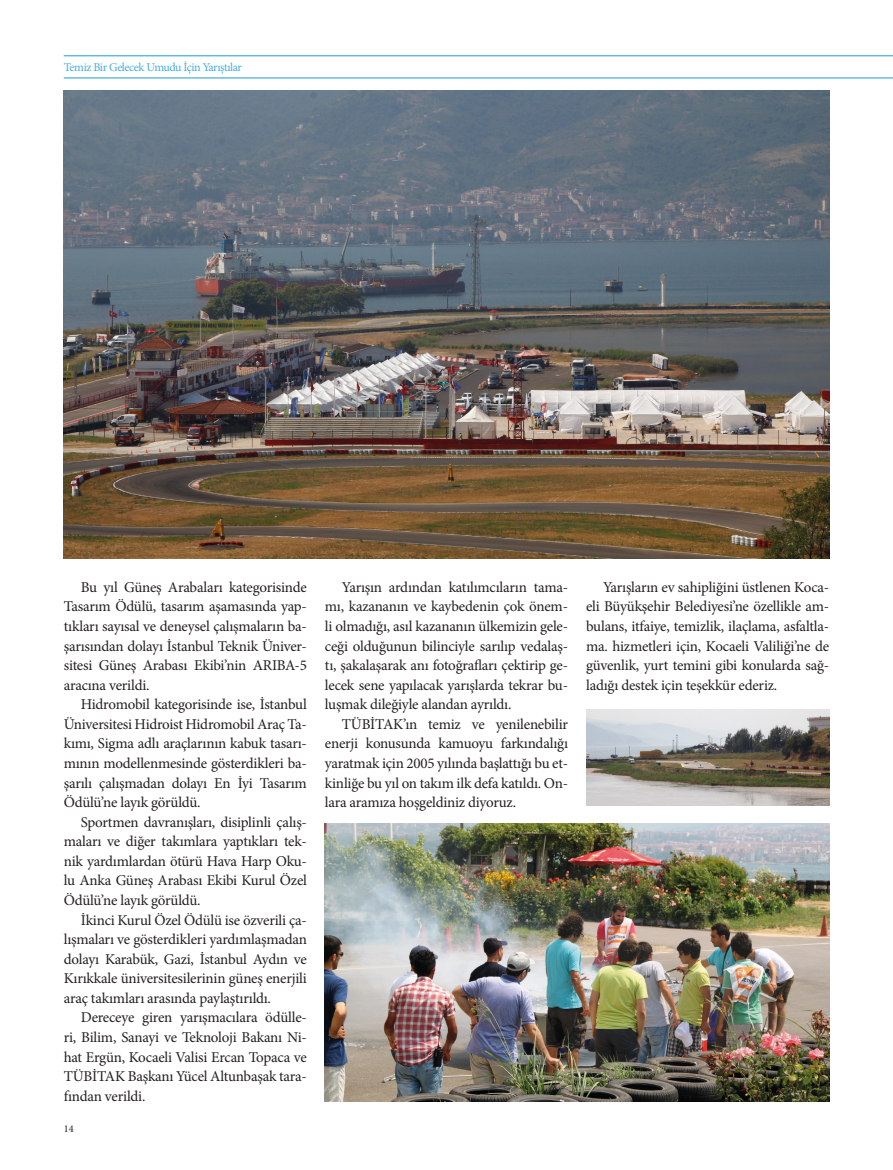
<style>
.page{position:relative;width:893px;height:1170px;background:#fff}
.page>*{position:absolute;margin:0;border:0;box-sizing:border-box;transform-origin:0 0}
.t1{font:15px/19.5px "Minion Pro";letter-spacing:-.015em;color:#231f20;text-align:justify}
.t2{font:12px "Minion Pro";letter-spacing:-.035em;color:#48ace0}
.t3{font:10.35px "Minion Pro";color:#231f20}
</style>
<div class="page">
<img style="left:64px;top:91px;width:765px;height:467px">
<img style="left:586px;top:709px;width:243px;height:96px">
<img style="left:325px;top:823px;width:504px;height:278px">
<hr style="left:64px;top:78px;width:829px;height:1px;background:#1d99d6">
<hr style="left:64px;top:56px;width:829px;height:1px;background:#1d99d6">
<p class="t2" style="left:64px;top:59px;width:180px">Temiz Bir Gelecek Umudu İçin Yarıştılar</p>
<p class="t1" style="left:64px;top:577px;width:245px;text-indent:17px">Bu yıl Güneş Arabaları kategorisinde Tasarım Ödülü, tasarım aşamasında yap&shy;tıkları sayısal ve deneysel çalışmaların ba&shy;şarısından dolayı İstanbul Teknik Üniver&shy;sitesi Güneş Arabası Ekibi’nin ARIBA-5 aracına verildi.</p>
<p class="t1" style="left:64px;top:694px;width:245px;text-indent:17px">Hidromobil kategorisinde ise, İstanbul Üniversitesi Hidroist Hidromobil Araç Ta&shy;kımı, Sigma adlı araçlarının kabuk tasarı&shy;mının modellenmesinde gösterdikleri ba&shy;şarılı çalışmadan dolayı En İyi Tasarım Ödülü’ne layık görüldü.</p>
<p class="t1" style="left:64px;top:812px;width:245px;text-indent:17px">Sportmen davranışları, disiplinli çalış&shy;maları ve diğer takımlara yaptıkları tek&shy;nik yardımlardan ötürü Hava Harp Oku&shy;lu Anka Güneş Arabası Ekibi Kurul Özel Ödülü’ne layık görüldü.</p>
<p class="t1" style="left:64px;top:910px;width:245px;text-indent:17px">İkinci Kurul Özel Ödülü ise özverili ça&shy;lışmaları ve gösterdikleri yardımlaşmadan dolayı Karabük, Gazi, İstanbul Aydın ve Kırıkkale üniversitesilerinin güneş enerjili araç takımları arasında paylaştırıldı.</p>
<p class="t1" style="left:64px;top:1007px;width:245px;text-indent:17px">Dereceye giren yarışmacılara ödülle&shy;ri, Bilim, Sanayi ve Teknoloji Bakanı Ni&shy;hat Ergün, Kocaeli Valisi Ercan Topaca ve TÜBİTAK Başkanı Yücel Altunbaşak tara&shy;fından verildi.</p>
<p class="t3" style="left:64px;top:1121px;width:11px">14</p>
<p class="t1" style="left:325px;top:577px;width:245px;text-indent:17px">Yarışın ardından katılımcıların tama&shy;mı, kazananın ve kaybedenin çok önem&shy;li olmadığı, asıl kazananın ülkemizin gele&shy;ceği olduğunun bilinciyle sarılıp vedalaş&shy;tı, şakalaşarak anı fotoğrafları çektirip ge&shy;lecek sene yapılacak yarışlarda tekrar bu&shy;luşmak dileğiyle alandan ayrıldı.</p>
<p class="t1" style="left:325px;top:714px;width:245px;text-indent:17px">TÜBİTAK’ın temiz ve yenilenebilir enerji konusunda kamuoyu farkındalığı yaratmak için 2005 yılında başlattığı bu et&shy;kinliğe bu yıl on takım ilk defa katıldı. On&shy;lara aramıza hoşgeldiniz diyoruz.</p>
<p class="t1" style="left:586px;top:577px;width:245px;text-indent:17px">Yarışların ev sahipliğini üstlenen Koca&shy;eli Büyükşehir Belediyesi’ne özellikle am&shy;bulans, itfaiye, temizlik, ilaçlama, asfaltla&shy;ma. hizmetleri için, Kocaeli Valiliği’ne de güvenlik, yurt temini gibi konularda sağ&shy;ladığı destek için teşekkür ederiz.</p>
</div>
